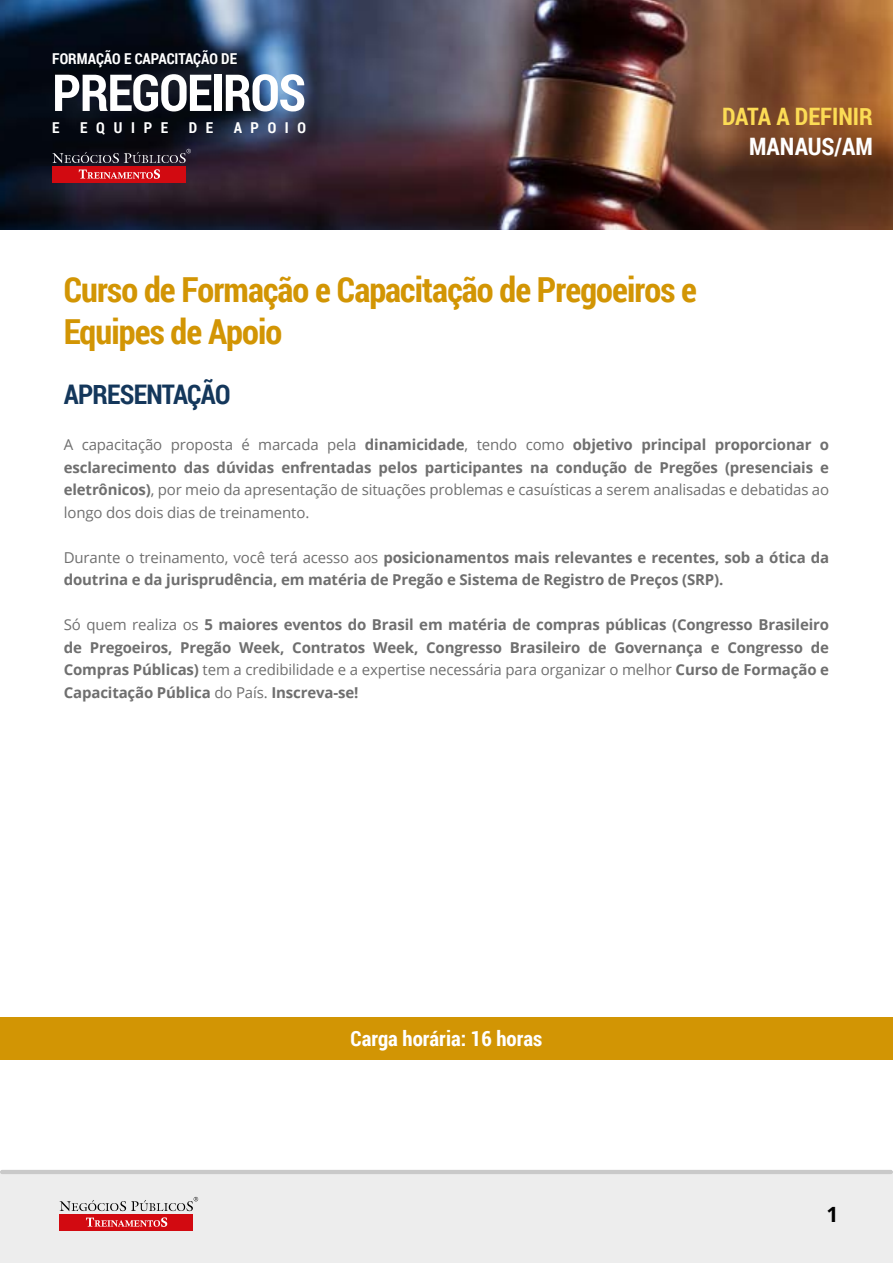
<style>
.page{position:relative;width:893px;height:1263px;background:#fff}
.page>*{position:absolute;margin:0;border:0;box-sizing:border-box;transform-origin:0 0}
.t1{font:700 51px "Roboto Condensed";letter-spacing:-.025em;color:#fff}
.t2{font:700 34.5px/41.4px "Roboto Condensed";letter-spacing:-.025em;color:#d29504}
.t3{font:700 27px "Roboto Condensed";letter-spacing:-.025em;color:#14375b}
.t4{font:700 24px "Roboto Condensed";color:#fcdc55}
.t5{font:700 24px "Roboto Condensed";color:#fff}
.t6{font:700 21px "Roboto Condensed";color:#fff}
.t7{font:700 21px "Open Sans";color:#000}
.t8{font:700 15px/22.5px "Open Sans";letter-spacing:-.01em;color:#6f6f6f}
.t9{font:15px/22.5px "Open Sans";letter-spacing:-.01em;color:#6f6f6f;text-align:justify}
.t10{font:700 15px "Roboto Condensed";color:#fff}
.s1{font-weight:700}
.s2{font-weight:400}
</style>
<div class="page">
<img style="left:0;top:0;width:893px;height:230px">
<div style="left:0;top:1174px;width:893px;height:89px;background:#ededed"></div>
<hr style="left:0;top:1170px;width:893px;height:4px;background:#c9c9c9;border-radius:2px">
<svg style="left:60px;top:1197px;width:138px;height:14px"></svg>
<div style="left:60px;top:1215px;width:133px;height:16px;background:#d20a11"></div>
<svg style="left:86px;top:1217px;width:81px;height:10px"></svg>
<svg style="left:52px;top:149px;width:139px;height:14px;background:#35323c"></svg>
<div style="left:52px;top:167px;width:134px;height:16px;background:#d20a11"></div>
<svg style="left:79px;top:169px;width:81px;height:10px"></svg>
<div style="left:0;top:1017px;width:893px;height:42px;background:#d29504"></div>
<p class="t10" style="left:52px;top:48px;width:186px">FORMAÇÃO E CAPACITAÇÃO DE</p>
<h1 class="t1" style="left:52px;top:57px;width:255px">PREGOEIROS</h1>
<p class="t10" style="left:52px;top:117px;width:9px">E</p>
<p class="t10" style="left:80px;top:117px;width:89px">EQUIPE</p>
<p class="t10" style="left:189px;top:117px;width:26px">D E</p>
<p class="t10" style="left:234px;top:117px;width:74px">APOIO</p>
<h3 class="t4" style="left:722px;top:100px;width:152px">DATA A DEFINIR</h3>
<h3 class="t5" style="left:749px;top:129px;width:125px">MANAUS/AM</h3>
<h2 class="t2" style="left:64px;top:268px;width:635px">Curso de Formação e Capacitação de Pregoeiros e<br>Equipes de Apoio</h2>
<h3 class="t3" style="left:64px;top:376px;width:168px">APRESENTAÇÃO</h3>
<p class="t9" style="left:64px;top:433px;width:767px">A capacitação proposta é marcada pela <span class="s1">dinamicidade</span>, tendo como <span class="s1">objetivo principal proporcionar o esclarecimento das dúvidas enfrentadas pelos participantes na condução de Pregões (presenciais e eletrônicos)</span>, por meio da apresentação de situações problemas e casuísticas a serem analisadas e debatidas ao longo dos dois dias de treinamento.</p>
<p class="t8" style="left:64px;top:546px;width:767px"><span class="s2">Durante o treinamento, você terá acesso aos</span> posicionamentos mais relevantes e recentes, sob a ótica da doutrina e da jurisprudência, em matéria de Pregão e Sistema de Registro de Preços (SRP).</p>
<p class="t8" style="left:64px;top:613px;width:767px;text-align:justify"><span class="s2">Só quem realiza os</span> 5 maiores eventos do Brasil em matéria de compras públicas (Congresso Brasileiro de Pregoeiros, Pregão Week, Contratos Week, Congresso Brasileiro de Governança e Congresso de Compras Públicas) <span class="s2">tem a credibilidade e a expertise necessária para organizar o melhor</span> Curso de Formação e Capacitação Pública <span class="s2">do País.</span> Inscreva-se!</p>
<h3 class="t6" style="left:351px;top:1024px;width:193px">Carga horária: 16 horas</h3>
<h3 class="t7" style="left:826px;top:1199px;width:13px">1</h3>
</div>
